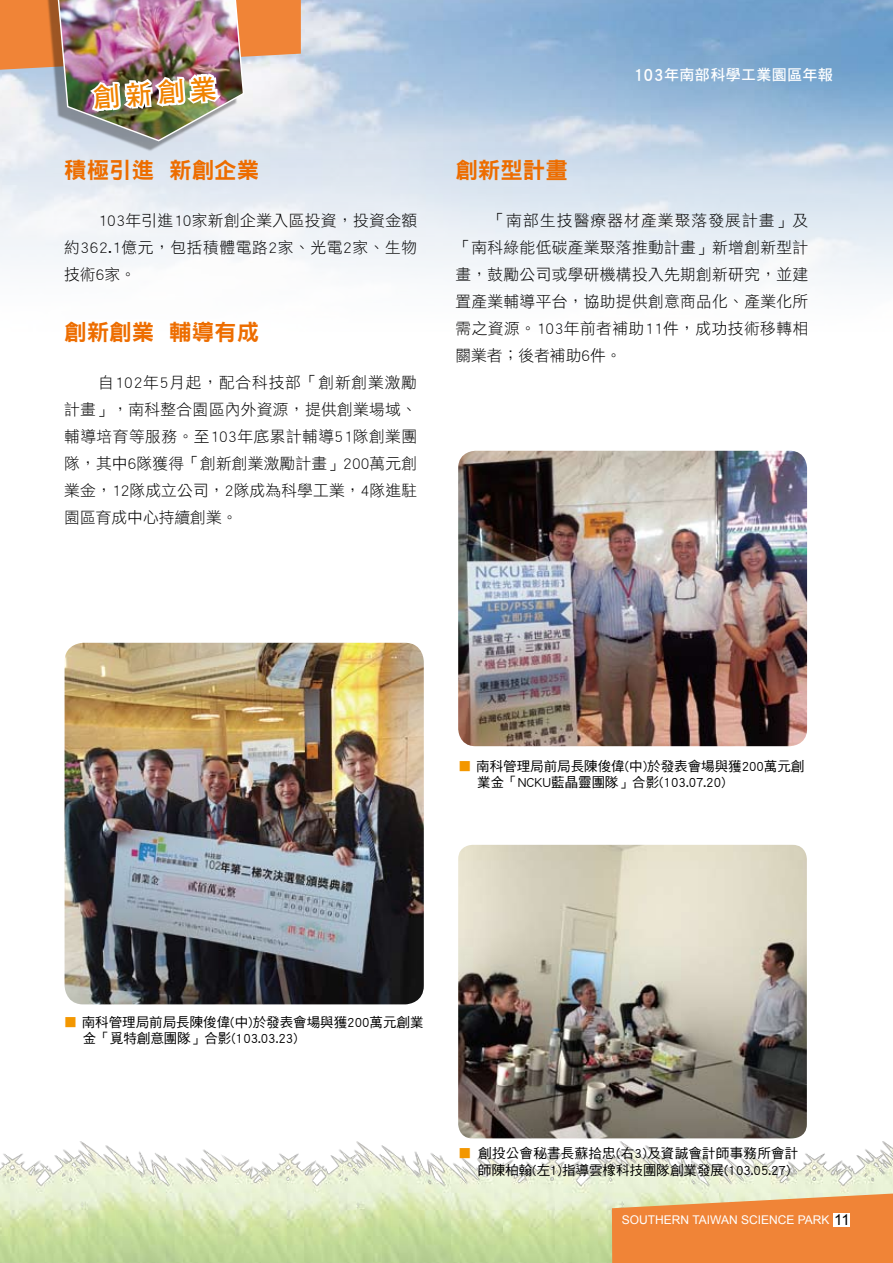
<style>
.page{position:relative;width:893px;height:1263px;background:#fff}
.page>*{position:absolute;margin:0;border:0;box-sizing:border-box;transform-origin:0 0}
.t1{font:27px "DF Hei Std W7";color:#f08300}
.t2{font:22.5px "DF Hei Std W9";color:#ed6d00}
.t3{font:15.75px/27px "DF Hei Std W3";letter-spacing:.02em;color:#000;text-align:justify}
.t4{font:15px "DF Hei Std W7";letter-spacing:.025em;color:#fff}
.t5{font:13.5px/16.2px "DF Hei Std W5";color:#000}
.t6{font:13.5px/16.2px "DF Hei Std W5";letter-spacing:.02em;color:#000}
.t7{font:12px "Arial";color:#fff}
.s1{font-size:18px}
.s2{color:#f39700}
.s3{font-size:15px;color:#000}
</style>
<div class="page">
<img style="left:0;top:1141px;width:893px;height:122px">
<img style="left:0;top:0;width:893px;height:476px">
<svg style="left:612px;top:1193px;width:281px;height:70px;background:#ee9048"></svg>
<div style="left:46px;top:0;width:199px;height:163px;background:#000;opacity:.35"></div>
<img style="left:0;top:0;width:301px;height:142px">
<img style="left:65px;top:643px;width:359px;height:361px">
<img style="left:458px;top:451px;width:349px;height:295px">
<img style="left:458px;top:845px;width:349px;height:293px">
<div style="left:834px;top:1213px;width:16px;height:13px;background:#fff"></div>
<h1 class="t1" style="left:92px;top:83px;width:126px;rotate:-5deg">創新創業</h1>
<h2 class="t2" style="left:64px;top:157px;width:196px">積極引進 新創企業</h2>
<p class="t3" style="left:64px;top:206px;width:355px;text-indent:34px">103年引進10家新創企業入區投資，投資金額約362.1億元，包括積體電路2家、光電2家、生物技術6家。</p>
<h2 class="t2" style="left:64px;top:319px;width:196px">創新創業 輔導有成</h2>
<p class="t3" style="left:64px;top:368px;width:354px;text-indent:34px">自102年5月起，配合科技部「創新創業激勵計畫」，南科整合園區內外資源，提供創業場域、輔導培育等服務。至103年底累計輔導51隊創業團隊，其中6隊獲得「創新創業激勵計畫」200萬元創業金，12隊成立公司，2隊成為科學工業，4隊進駐園區育成中心持續創業。</p>
<p class="t4" style="left:633px;top:66px;width:201px"><span class="s1">103</span>年南部科學工業園區年報</p>
<h2 class="t2" style="left:455px;top:157px;width:114px">創新型計畫</h2>
<p class="t3" style="left:455px;top:206px;width:354px;text-indent:34px">「南部生技醫療器材產業聚落發展計畫」及「南科綠能低碳產業聚落推動計畫」新增創新型計畫，鼓勵公司或學研機構投入先期創新研究，並建置產業輔導平台，協助提供創意商品化、產業化所需之資源。103年前者補助11件，成功技術移轉相關業者；後者補助6件。</p>
<p class="t5" style="left:477px;top:757px;width:329px;text-indent:-19px"><span class="s2">■</span> 南科管理局前局長陳俊偉(中)於發表會場與獲200萬元創業金「NCKU藍晶靈團隊」合影(103.07.20)</p>
<p class="t5" style="left:83px;top:1014px;width:342px;text-indent:-19px"><span class="s2">■</span> 南科管理局前局長陳俊偉(中)於發表會場與獲200萬元創業金「覓特創意團隊」合影(103.03.23)</p>
<p class="t6" style="left:478px;top:1145px;width:322px;text-indent:-20px"><span class="s2">■</span> 創投公會秘書長蘇拾忠(右3)及資誠會計師事務所會計師陳柏翰(左1)指導雲橡科技團隊創業發展(103.05.27)</p>
<p class="t7" style="left:622px;top:1212px;width:229px">SOUTHERN TAIWAN SCIENCE PARK <span class="s3">11</span></p>
</div>
